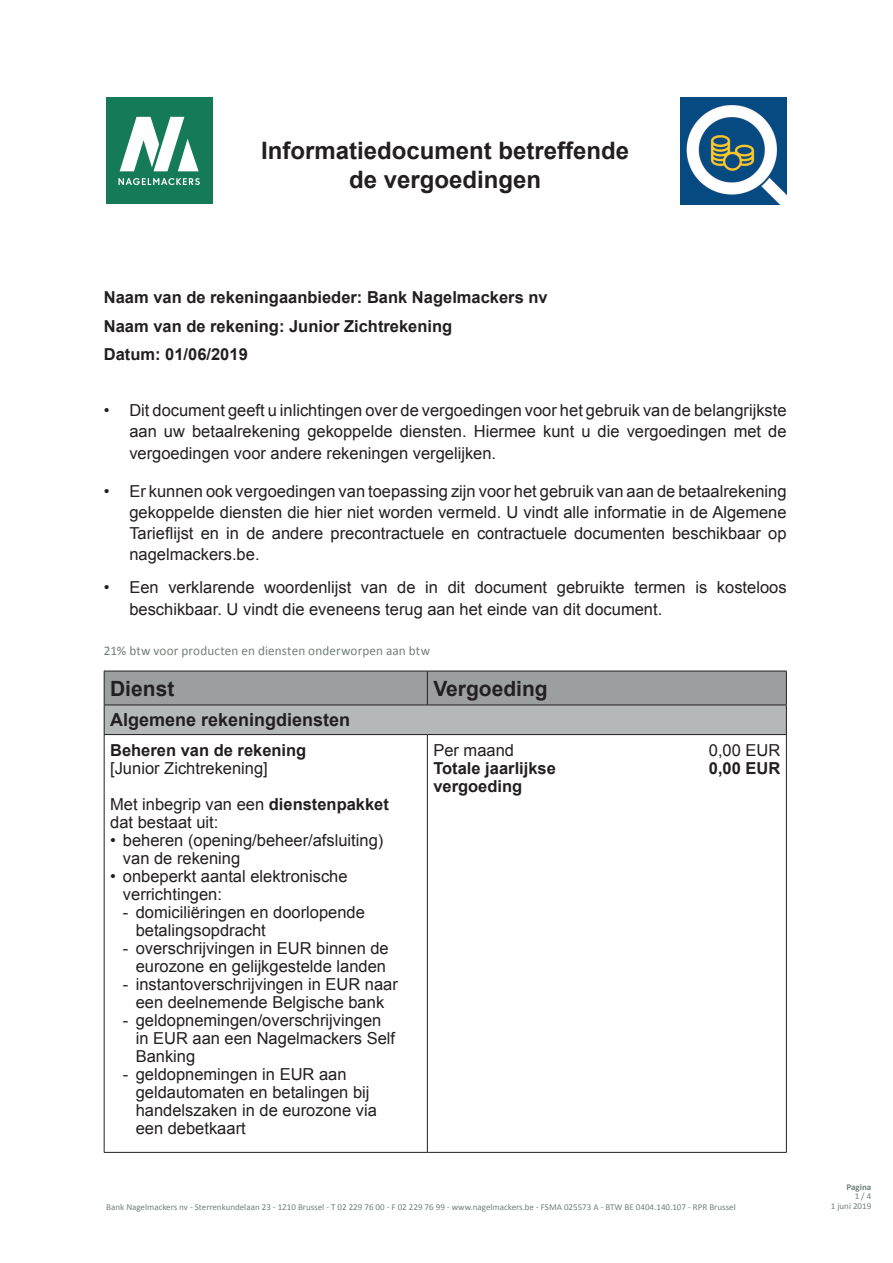
<style>
.page{position:relative;width:893px;height:1263px;background:#fff}
.page>*{position:absolute;margin:0;border:0;box-sizing:border-box;transform-origin:0 0}
.t1{font:700 24px/28.8px "Arial";color:#231f20;text-align:center}
.t2{font:700 21px "Arial";color:#231f20}
.t3{font:700 18px "Arial";color:#231f20}
.t4{font:16.5px/18px "Arial";color:#231f20}
.t5{font:700 16.5px/28.5px "Arial";color:#231f20}
.t6{font:13.2px "Calibri";letter-spacing:.01em;color:#728079}
.t7{font:9px "Calibri";color:#728079}
.t8{font:700 9px "Calibri";color:#728079}
.s1{font-weight:700}
</style>
<div class="page">
<svg style="left:104px;top:671px;width:683px;height:63px;background:#a3a6a7"></svg>
<hr style="left:104px;top:734px;width:323px;height:1px;background:#231f20">
<hr style="left:104px;top:735px;width:1px;height:417px;background:#231f20">
<hr style="left:427px;top:734px;width:360px;height:1px;background:#231f20">
<hr style="left:427px;top:735px;width:1px;height:417px;background:#231f20">
<hr style="left:786px;top:735px;width:1px;height:417px;background:#231f20">
<hr style="left:104px;top:1152px;width:323px;height:1px;background:#231f20">
<hr style="left:427px;top:1152px;width:360px;height:1px;background:#231f20">
<img style="left:680px;top:98px;width:107px;height:106px">
<div style="left:106px;top:98px;width:106px;height:106px;background:#147a57"></div>
<svg style="left:120px;top:117px;width:79px;height:54px"></svg>
<svg style="left:118px;top:178px;width:82px;height:7px"></svg>
<h1 class="t1" style="left:261px;top:137px;width:370px">Informatiedocument betreffende de vergoedingen</h1>
<p class="t5" style="left:104px;top:284px;width:445px">Naam van de rekeningaanbieder: Bank Nagelmackers nv<br>Naam van de rekening: Junior Zichtrekening<br>Datum: 01/06/2019</p>
<p class="t4" style="left:104px;top:400px;width:684px;line-height:21px;text-align:right">• Dit document geeft u inlichtingen over de vergoedingen voor het gebruik van de belangrijkste aan uw betaalrekening gekoppelde diensten. Hiermee kunt u die vergoedingen met de</p>
<p class="t4" style="left:129px;top:445px;width:368px">vergoedingen voor andere rekeningen vergelijken.</p>
<p class="t4" style="left:129px;top:481px;width:659px;line-height:21px;text-align:justify;text-indent:-26px">• Er kunnen ook vergoedingen van toepassing zijn voor het gebruik van aan de betaalrekening gekoppelde diensten die hier niet worden vermeld. U vindt alle informatie in de Algemene Tarieflijst en in de andere precontractuele en contractuele documenten beschikbaar op nagelmackers.be.</p>
<p class="t4" style="left:129px;top:576px;width:659px;line-height:22.5px;text-indent:-26px">• Een verklarende woordenlijst van de in dit document gebruikte termen is kosteloos beschikbaar. U vindt die eveneens terug aan het einde van dit document.</p>
<p class="t6" style="left:104px;top:642px;width:328px">21% btw voor producten en diensten onderworpen aan btw</p>
<p class="t2" style="left:110px;top:674px;width:66px">Dienst</p>
<p class="t2" style="left:433px;top:674px;width:116px">Vergoeding</p>
<p class="t3" style="left:110px;top:708px;width:242px">Algemene rekeningdiensten</p>
<p class="t5" style="left:110px;top:736px;width:198px">Beheren van de rekening</p>
<p class="t4" style="left:110px;top:750px;width:280px;line-height:36px">[Junior Zichtrekening]<br>Met inbegrip van een <span class="s1">dienstenpakket</span></p>
<p class="t4" style="left:110px;top:813px;width:110px">dat bestaat uit:</p>
<p class="t4" style="left:123px;top:831px;width:262px;text-indent:-13px">• beheren (opening/beheer/afsluiting) van de rekening</p>
<p class="t4" style="left:123px;top:867px;width:226px;text-indent:-13px">• onbeperkt aantal elektronische verrichtingen:</p>
<p class="t4" style="left:136px;top:903px;width:231px;text-indent:-13px">- domiciliëringen en doorlopende betalingsopdracht</p>
<p class="t4" style="left:123px;top:939px;width:267px;text-align:right">- overschrijvingen in EUR binnen de eurozone en gelijkgestelde landen</p>
<p class="t4" style="left:123px;top:975px;width:277px;text-align:center">- instantoverschrijvingen in EUR naar een deelnemende Belgische bank</p>
<p class="t4" style="left:136px;top:1011px;width:261px;text-indent:-13px">- geldopnemingen/overschrijvingen in EUR aan een Nagelmackers Self<br>Banking</p>
<p class="t4" style="left:136px;top:1065px;width:243px;text-indent:-13px">- geldopnemingen in EUR aan geldautomaten en betalingen bij handelszaken in de eurozone via een debetkaart</p>
<p class="t4" style="left:433px;top:741px;width:82px">Per maand</p>
<p class="t4" style="left:709px;top:741px;width:73px">0,00 EUR</p>
<p class="t5" style="left:433px;top:754px;width:124px">Totale jaarlijkse</p>
<p class="t5" style="left:709px;top:754px;width:73px">0,00 EUR</p>
<p class="t5" style="left:433px;top:772px;width:90px">vergoeding</p>
<p class="t8" style="left:846px;top:1181px;width:26px">Pagina</p>
<p class="t7" style="left:855px;top:1190px;width:18px">1 / 4</p>
<p class="t7" style="left:106px;top:1201px;width:631px">Bank Nagelmackers nv - Sterrenkundelaan 23 - 1210 Brussel - T 02 229 76 00 - F 02 229 76 99 - www.nagelmackers.be - FSMA 025573 A - BTW BE 0404.140.107 - RPR Brussel</p>
<p class="t7" style="left:831px;top:1200px;width:42px">1 juni 2019</p>
</div>
